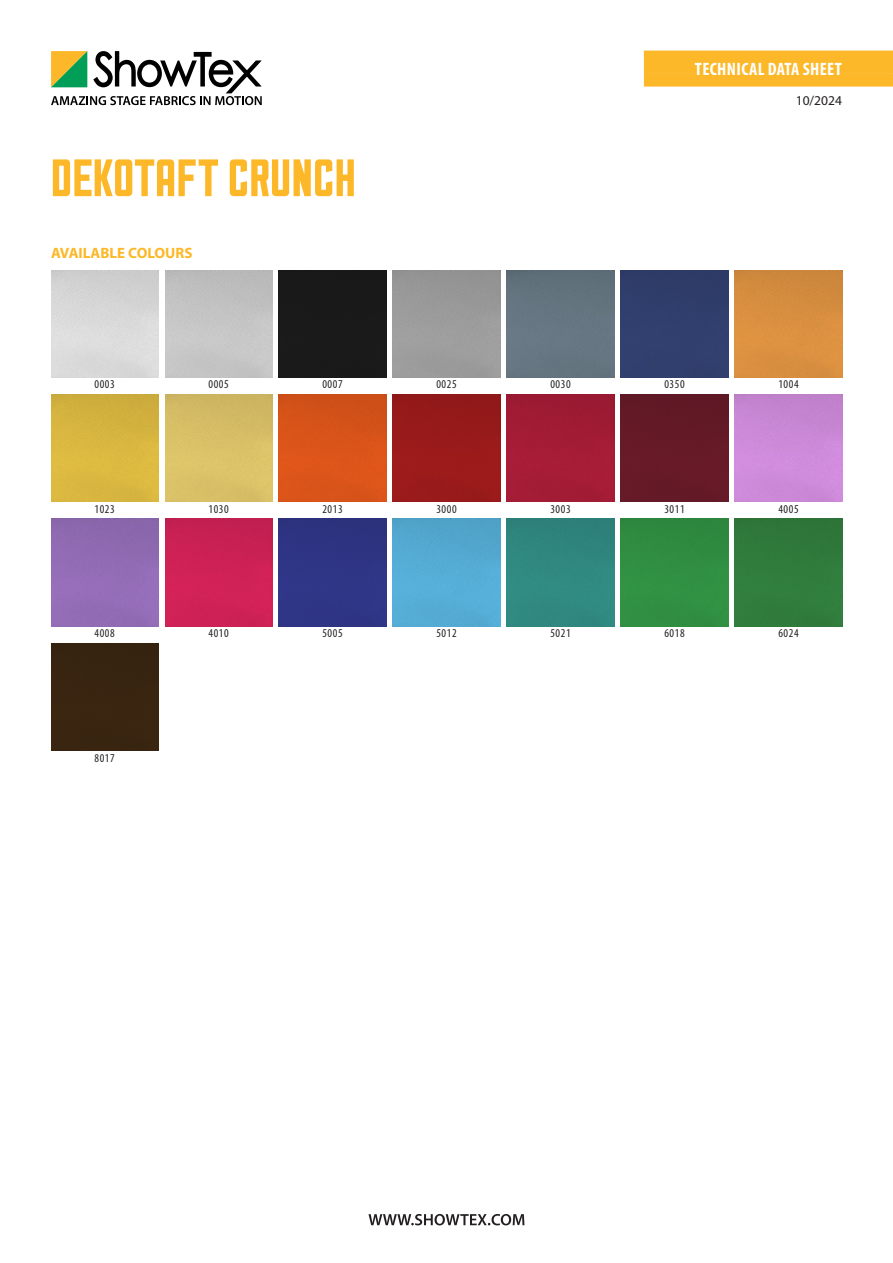
<style>
.page{position:relative;width:893px;height:1263px;background:#fff}
.page>*{position:absolute;margin:0;border:0;box-sizing:border-box;transform-origin:0 0}
.Product_title{font:52.5px "Sullivan Show Tex";letter-spacing:.01em;color:#fcb828}
.TDS_title{font:700 condensed 18px "Myriad Pro";letter-spacing:.02em;color:#fff}
.Tussentitels-yellow{font:700 15px "Myriad Pro";color:#fcb828}
.t1{font:13.5px "Myriad Pro";color:#231f20}
.Numbers{font:condensed 12px "Myriad Pro";letter-spacing:.05em;color:#231f20}
</style>
<div class="page">
<svg style="left:51px;top:51px;width:211px;height:54px"></svg>
<svg style="left:368px;top:1214px;width:156px;height:11px"></svg>
<div style="left:644px;top:73px;width:249px;height:14px;background:#fcb828"></div>
<div style="left:644px;top:51px;width:249px;height:22px;background:#fcb828"></div>
<div style="left:279px;top:270px;width:107px;height:107px;background:#1a1a1a"></div>
<img style="left:507px;top:270px;width:107px;height:107px">
<div style="left:621px;top:270px;width:107px;height:107px;background:#303e6d"></div>
<img style="left:735px;top:270px;width:107px;height:107px">
<img style="left:51px;top:394px;width:107px;height:108px">
<img style="left:165px;top:394px;width:107px;height:108px">
<img style="left:279px;top:394px;width:107px;height:108px">
<div style="left:393px;top:394px;width:107px;height:108px;background:#981a1b"></div>
<div style="left:507px;top:394px;width:107px;height:108px;background:#a31c35"></div>
<div style="left:621px;top:394px;width:107px;height:108px;background:#651927"></div>
<img style="left:51px;top:519px;width:107px;height:107px">
<img style="left:165px;top:519px;width:107px;height:107px">
<div style="left:279px;top:519px;width:107px;height:107px;background:#2f3584"></div>
<img style="left:393px;top:519px;width:107px;height:107px">
<div style="left:507px;top:519px;width:107px;height:107px;background:#308880"></div>
<div style="left:621px;top:519px;width:107px;height:107px;background:#308e42"></div>
<div style="left:735px;top:519px;width:107px;height:107px;background:#307b3c"></div>
<div style="left:51px;top:643px;width:107px;height:107px;background:#392510"></div>
<p class="TDS_title" style="left:695px;top:58px;width:148px">TECHNICAL DATA SHEET</p>
<p class="Product_title" style="left:51px;top:149px;width:306px">DEKOTAFT CRUNCH</p>
<p class="Tussentitels-yellow" style="left:51px;top:243px;width:143px">AVAILABLE COLOURS</p>
<p class="t1" style="left:796px;top:92px;width:48px">10/2024</p>
<p class="Numbers" style="left:94px;top:377px;width:22px">0003</p>
<p class="Numbers" style="left:208px;top:377px;width:22px">0005</p>
<p class="Numbers" style="left:322px;top:377px;width:22px">0007</p>
<p class="Numbers" style="left:436px;top:377px;width:22px">0025</p>
<p class="Numbers" style="left:550px;top:377px;width:22px">0030</p>
<p class="Numbers" style="left:664px;top:377px;width:22px">0350</p>
<p class="Numbers" style="left:778px;top:377px;width:22px">1004</p>
<p class="Numbers" style="left:94px;top:501px;width:22px">1023</p>
<p class="Numbers" style="left:208px;top:501px;width:22px">1030</p>
<p class="Numbers" style="left:322px;top:501px;width:22px">2013</p>
<p class="Numbers" style="left:436px;top:501px;width:22px">3000</p>
<p class="Numbers" style="left:550px;top:501px;width:22px">3003</p>
<p class="Numbers" style="left:664px;top:501px;width:22px">3011</p>
<p class="Numbers" style="left:778px;top:501px;width:22px">4005</p>
<p class="Numbers" style="left:94px;top:626px;width:22px">4008</p>
<p class="Numbers" style="left:208px;top:626px;width:22px">4010</p>
<p class="Numbers" style="left:322px;top:626px;width:22px">5005</p>
<p class="Numbers" style="left:436px;top:626px;width:22px">5012</p>
<p class="Numbers" style="left:550px;top:626px;width:22px">5021</p>
<p class="Numbers" style="left:664px;top:626px;width:22px">6018</p>
<p class="Numbers" style="left:778px;top:626px;width:22px">6024</p>
<p class="Numbers" style="left:94px;top:750px;width:22px">8017</p>
</div>
